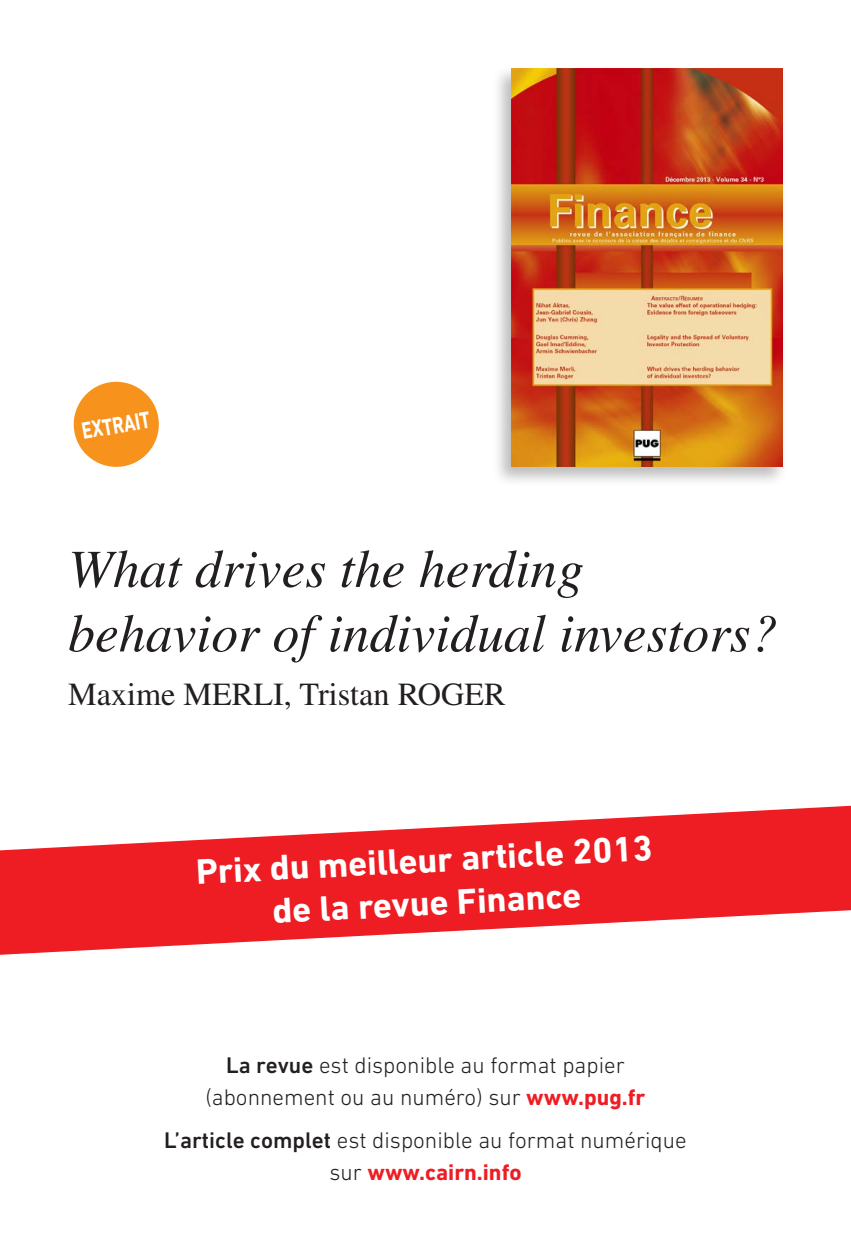
<style>
.page{position:relative;width:851px;height:1248px;background:#fff}
.page>*{position:absolute;margin:0;border:0;box-sizing:border-box;transform-origin:0 0}
.t1{font:italic 53.6px/64.4px "Times LT Std";color:#231f20}
.t2{font:700 36px/43.2px "DIN Next LT Pro";color:#fff;text-align:center}
.t3{font:32.2px "Times LT Std";color:#231f20}
.t4{font:700 24px "DIN Next LT Pro";color:#fff;scale:.75 1}
.t5{font:300 23px/32px "DIN Next LT Pro";color:#231f20;text-align:center}
.s1{font-weight:500}
.s2{font-weight:700;color:#ee1d23}
</style>
<div class="page">
<div style="left:491px;top:65px;width:296px;height:422px;background:#231f20;opacity:.3"></div>
<img style="left:511px;top:68px;width:271px;height:399px">
<svg style="left:0;top:805px;width:850px;height:149px;fill:#ee1d23"></svg>
<svg style="left:73px;top:381px;width:86px;height:86px"></svg>
<p class="t4" style="left:80px;top:417px;width:93px;rotate:-10deg">EXTRAIT</p>
<h1 class="t1" style="left:68px;top:537px;width:710px">What drives the herding behavior of individual investors?</h1>
<h3 class="t3" style="left:68px;top:676px;width:439px">Maxime MERLI, Tristan ROGER</h3>
<h2 class="t2" style="left:195px;top:850px;width:458px;rotate:-3deg">Prix du meilleur article 2013 de la revue Finance</h2>
<p class="t5" style="left:205px;top:1048px;width:441px"><span class="s1">La revue</span> est disponible au format papier (abonnement ou au numéro) sur <span class="s2">www.pug.fr</span></p>
<p class="t5" style="left:164px;top:1123px;width:524px"><span class="s1">L’article complet</span> est disponible au format numérique sur <span class="s2">www.cairn.info</span></p>
</div>
